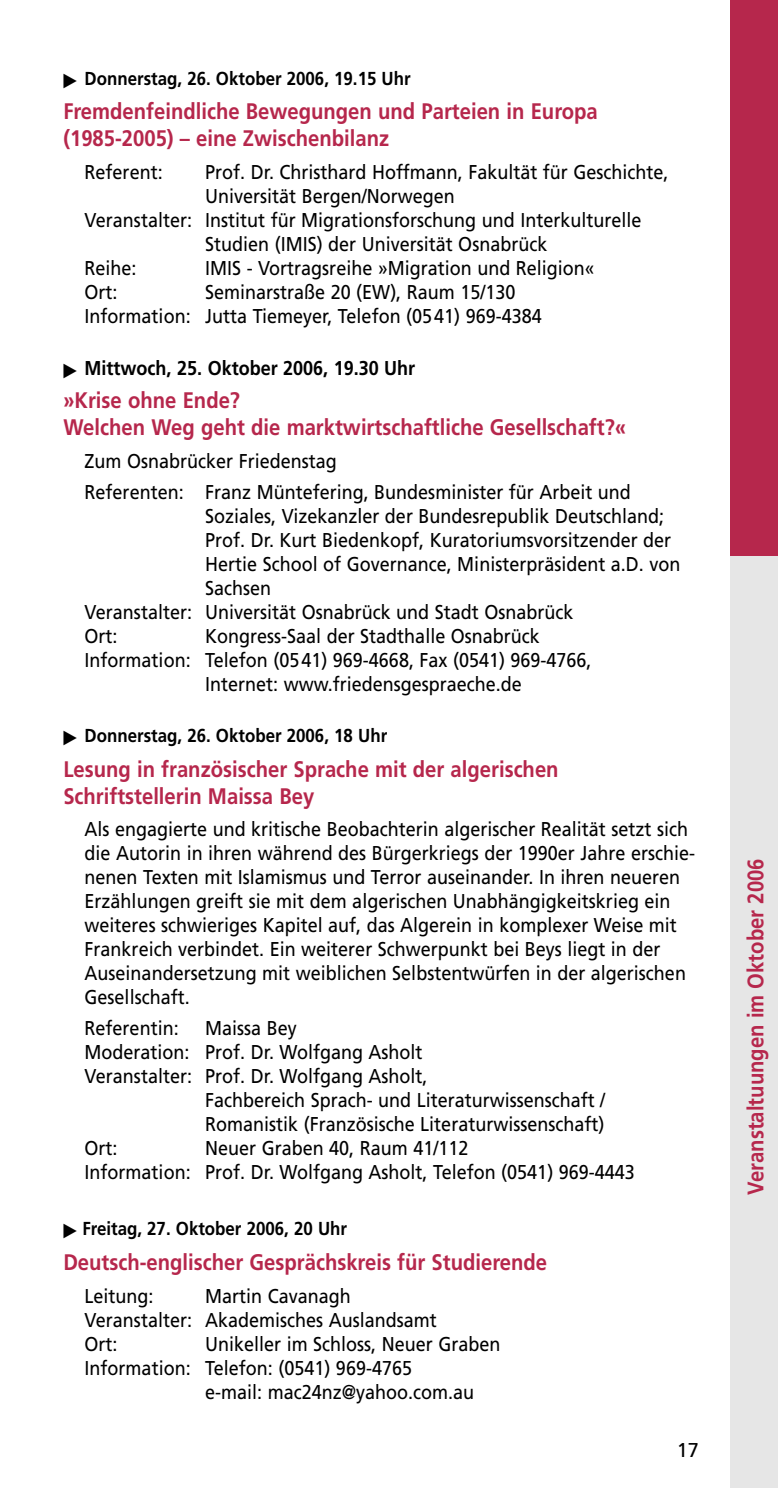
<style>
.page{position:relative;width:778px;height:1488px;background:#fff}
.page>*{position:absolute;margin:0;border:0;box-sizing:border-box;transform-origin:0 0}
.t1{font:700 22.5px/27px "Frutiger";color:#b6274c;scale:.9 1}
.t2{font:20px/24px "Frutiger";color:#000;scale:.9 1}
.t3{font:700 20px "Frutiger";color:#000;scale:.9 1}
.t4{font:20px "Frutiger";color:#000}
.t5{font:700 18.75px "Frutiger";color:#000;scale:.9 1}
</style>
<div class="page">
<div style="left:729px;top:0;width:49px;height:1487px;background:#b6274c"></div>
<div style="left:729px;top:556px;width:49px;height:931px;background:#e6e6e6"></div>
<p class="t5" style="left:85px;top:71px;width:364px">Donnerstag, 26. Oktober 2006, 19.15 Uhr</p>
<p class="t1" style="left:63px;top:100px;width:595px">Fremdenfeindliche Bewegungen und Parteien in Europa (1985-2005) – eine Zwischenbilanz</p>
<p class="t2" style="left:85px;top:161px;width:88px">Referent:</p>
<p class="t2" style="left:205px;top:161px;width:516px">Prof. Dr. Christhard Hoffmann, Fakultät für Geschichte,</p>
<p class="t2" style="left:205px;top:185px;width:279px">Universität Bergen/Norwegen</p>
<p class="t2" style="left:85px;top:209px;width:620px">Veranstalter: Institut für Migrationsforschung und Interkulturelle</p>
<p class="t2" style="left:205px;top:233px;width:381px">Studien (IMIS) der Universität Osnabrück</p>
<p class="t2" style="left:85px;top:257px;width:59px">Reihe:</p>
<p class="t2" style="left:205px;top:257px;width:434px">IMIS - Vortragsreihe »Migration und Religion«</p>
<p class="t2" style="left:85px;top:281px;width:38px">Ort:</p>
<p class="t2" style="left:85px;top:281px;width:509px;text-indent:120px">Seminarstraße 20 (EW), Raum 15/130<br>Information: Jutta Tiemeyer, Telefon (0541) 969-4384</p>
<p class="t3" style="left:85px;top:360px;width:369px">Mittwoch, 25. Oktober 2006, 19.30 Uhr</p>
<p class="t1" style="left:63px;top:389px;width:626px">»Krise ohne Ende?<br>Welchen Weg geht die marktwirtschaftliche Gesellschaft?«</p>
<p class="t2" style="left:85px;top:447px;width:608px;line-height:31px">Zum Osnabrücker Friedenstag<br>Referenten: Franz Müntefering, Bundesminister für Arbeit und</p>
<p class="t2" style="left:205px;top:505px;width:511px">Soziales, Vizekanzler der Bundesrepublik Deutschland;</p>
<p class="t2" style="left:205px;top:529px;width:519px">Prof. Dr. Kurt Biedenkopf, Kuratoriumsvorsitzender der</p>
<p class="t2" style="left:205px;top:553px;width:529px">Hertie School of Governance, Ministerpräsident a.D. von</p>
<p class="t2" style="left:205px;top:577px;width:75px">Sachsen</p>
<p class="t2" style="left:85px;top:601px;width:544px">Veranstalter: Universität Osnabrück und Stadt Osnabrück</p>
<p class="t2" style="left:85px;top:625px;width:38px">Ort:</p>
<p class="t2" style="left:205px;top:625px;width:373px">Kongress-Saal der Stadthalle Osnabrück</p>
<p class="t2" style="left:85px;top:649px;width:564px">Information: Telefon (0541) 969-4668, Fax (0541) 969-4766,</p>
<p class="t2" style="left:205px;top:673px;width:353px">Internet: www.friedensgespraeche.de</p>
<p class="t5" style="left:85px;top:728px;width:338px">Donnerstag, 26. Oktober 2006, 18 Uhr</p>
<p class="t1" style="left:63px;top:757px;width:552px">Lesung in französischer Sprache mit der algerischen<br>Schriftstellerin Maissa Bey</p>
<p class="t2" style="left:85px;top:818px;width:679px">Als engagierte und kritische Beobachterin algerischer Realität setzt sich die Autorin in ihren während des Bürgerkriegs der 1990er Jahre erschie&shy;nenen Texten mit Islamismus und Terror auseinander. In ihren neueren Erzählungen greift sie mit dem algerischen Unabhängigkeitskrieg ein weiteres schwieriges Kapitel auf, das Algerein in komplexer Weise mit Frankreich verbindet. Ein weiterer Schwerpunkt bei Beys liegt in der Auseinandersetzung mit weiblichen Selbstentwürfen in der algerischen Gesellschaft.</p>
<p class="t2" style="left:85px;top:1017px;width:106px">Referentin:</p>
<p class="t2" style="left:205px;top:1017px;width:103px">Maissa Bey</p>
<p class="t2" style="left:85px;top:1041px;width:377px">Moderation: Prof. Dr. Wolfgang Asholt</p>
<p class="t2" style="left:85px;top:1065px;width:382px">Veranstalter: Prof. Dr. Wolfgang Asholt,</p>
<p class="t2" style="left:205px;top:1089px;width:446px">Fachbereich Sprach- und Literaturwissenschaft /</p>
<p class="t2" style="left:205px;top:1113px;width:445px">Romanistik (Französische Literaturwissenschaft)</p>
<p class="t2" style="left:85px;top:1137px;width:38px">Ort:</p>
<p class="t2" style="left:85px;top:1137px;width:613px;text-indent:120px">Neuer Graben 40, Raum 41/112<br>Information: Prof. Dr. Wolfgang Asholt, Telefon (0541) 969-4443</p>
<p class="t5" style="left:82px;top:1221px;width:295px">Freitag, 27. Oktober 2006, 20 Uhr</p>
<p class="t1" style="left:63px;top:1250px;width:539px">Deutsch-englischer Gesprächskreis für Studierende</p>
<p class="t2" style="left:85px;top:1286px;width:78px">Leitung:</p>
<p class="t2" style="left:85px;top:1286px;width:393px;text-indent:120px">Martin Cavanagh<br>Veranstalter: Akademisches Auslandsamt<br>Ort:</p>
<p class="t2" style="left:205px;top:1334px;width:329px">Unikeller im Schloss, Neuer Graben</p>
<p class="t2" style="left:85px;top:1358px;width:365px">Information: Telefon: (0541) 969-4765</p>
<p class="t2" style="left:205px;top:1382px;width:300px">e-mail: mac24nz@yahoo.com.au</p>
<p class="t4" style="left:676px;top:1441px;width:24px">17</p>
<p class="t1" style="left:743px;top:1194px;width:375px;rotate:-90deg">Veranstaltuungen im Oktober 2006</p>
</div>
